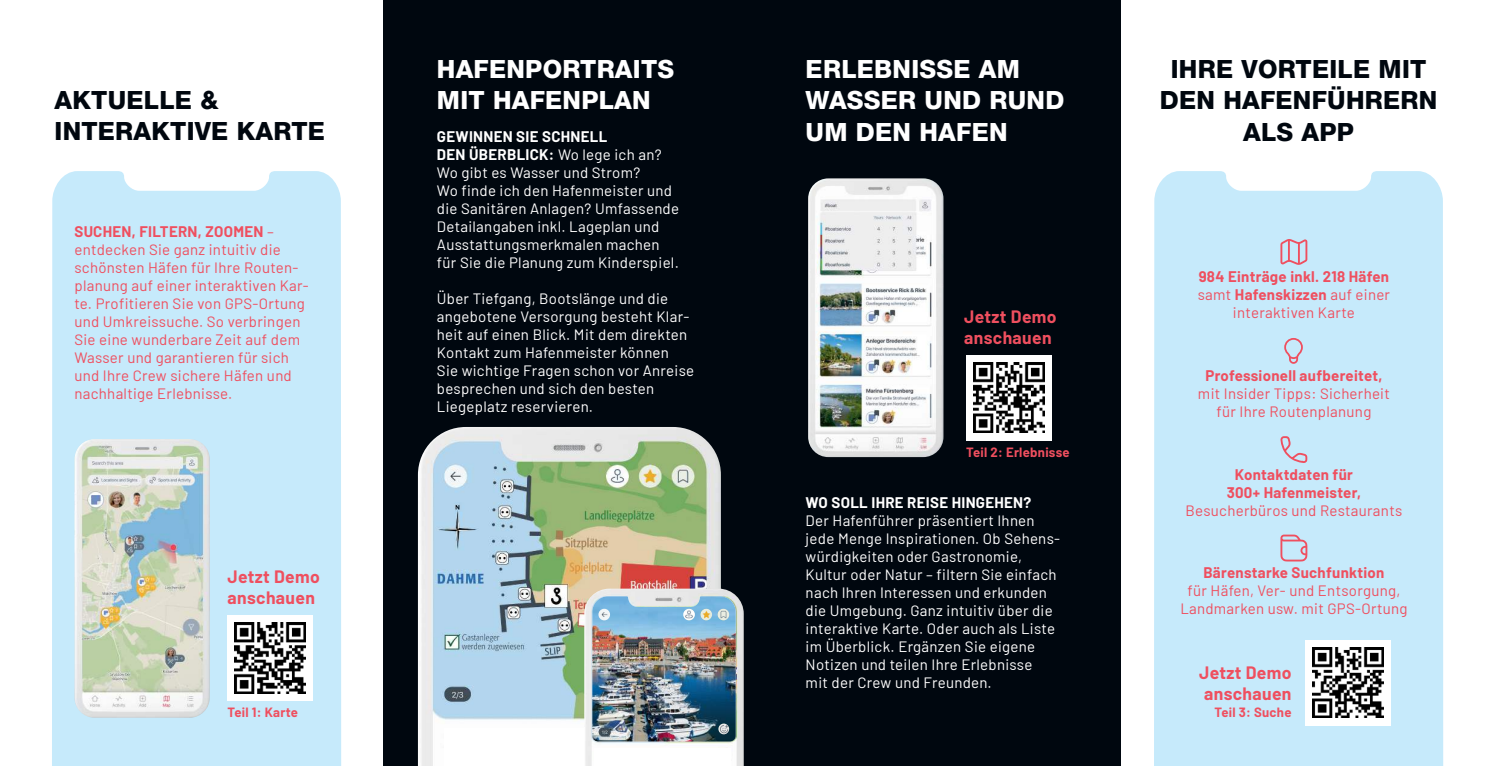
<style>
.page{position:relative;width:1489px;height:766px;background:#fff}
.page>*{position:absolute;margin:0;border:0;box-sizing:border-box;transform-origin:0 0}
.t1{font:800 25px/31.2px "Helvetica Neue LT Com";letter-spacing:.01em;color:#00070f}
.t2{font:800 25px/31.2px "Helvetica Neue LT Com";letter-spacing:.01em;color:#fff}
.t3{font:700 17.5px/21px "Barlow";letter-spacing:.02em;color:#ef4f5f}
.t4{font:15px/18px "Barlow";letter-spacing:.02em;color:#fff}
.t5{font:15px/18px "Barlow";letter-spacing:.02em;color:#ef4f5f;text-align:center}
.t6{font:700 15px/18px "Barlow";letter-spacing:.02em;color:#ef4f5f;text-align:center}
.t7{font:700 15px "Barlow";letter-spacing:.02em;color:#fff}
.t8{font:700 13.12px "Barlow";letter-spacing:.02em;color:#ef4f5f}
.s1{font-weight:700}
.s2{font-weight:400}
</style>
<div class="page">
<div style="left:383px;top:0;width:737px;height:765px;background:#00070f"></div>
<div style="left:52px;top:171px;width:289px;height:594px;background:#c6eafb"></div>
<div style="left:1154px;top:171px;width:288px;height:594px;background:#c6eafb"></div>
<svg style="left:1280px;top:239px;width:27px;height:26px"></svg>
<svg style="left:1284px;top:338px;width:18px;height:26px"></svg>
<svg style="left:1280px;top:534px;width:27px;height:27px"></svg>
<div style="left:228px;top:615px;width:85px;height:85px;background:#fff"></div>
<img style="left:235px;top:622px;width:70px;height:71px">
<div style="left:966px;top:355px;width:85px;height:85px;background:#fff"></div>
<img style="left:973px;top:362px;width:71px;height:71px">
<img style="left:74px;top:439px;width:136px;height:278px">
<img style="left:808px;top:178px;width:135px;height:279px">
<svg style="left:1280px;top:436px;width:27px;height:27px"></svg>
<div style="left:1305px;top:639px;width:85px;height:85px;background:#fff"></div>
<img style="left:1312px;top:647px;width:71px;height:70px">
<img style="left:418px;top:427px;width:303px;height:338px">
<div style="left:444px;top:728px;width:253px;height:37px;background:#fff"></div>
<img style="left:584px;top:588px;width:159px;height:177px">
<img style="left:592px;top:596px;width:143px;height:145px">
<div style="left:594px;top:748px;width:136px;height:17px;background:#fff"></div>
<h1 class="t1" style="left:55px;top:85px;width:272px">AKTUELLE &amp;<br>INTERAKTIVE KARTE</h1>
<p class="t5" style="left:74px;top:224px;width:236px;text-align:left"><span class="s1">SUCHEN, FILTERN, ZOOMEN</span> – entdecken Sie ganz intuitiv die schönsten Häfen für Ihre Routen&shy;planung auf einer interaktiven Kar&shy;te. Profitieren Sie von GPS-Ortung und Umkreissuche. So verbringen<br>Sie eine wunderbare Zeit auf dem<br>Wasser und garantieren für sich und Ihre Crew sichere Häfen und nachhaltige Erlebnisse.</p>
<p class="t3" style="left:228px;top:568px;width:94px">Jetzt Demo anschauen</p>
<p class="t8" style="left:228px;top:707px;width:72px">Teil 1: Karte</p>
<h1 class="t2" style="left:437px;top:54px;width:239px">HAFENPORTRAITS<br>MIT HAFENPLAN</h1>
<p class="t4" style="left:437px;top:129px;width:244px"><span class="s1">GEWINNEN SIE SCHNELL<br>DEN ÜBERBLICK:</span> Wo lege ich an?<br>Wo gibt es Wasser und Strom?<br>Wo finde ich den Hafenmeister und die Sanitären Anlagen? Umfassende<br>Detailangaben inkl. Lageplan und<br>Ausstattungsmerkmalen machen für Sie die Planung zum Kinderspiel.</p>
<p class="t4" style="left:437px;top:291px;width:259px">Über Tiefgang, Bootslänge und die angebotene Versorgung besteht Klar&shy;heit auf einen Blick. Mit dem direkten Kontakt zum Hafenmeister können<br>Sie wichtige Fragen schon vor Anreise besprechen und sich den besten Liegeplatz reservieren.</p>
<h1 class="t2" style="left:805px;top:54px;width:260px">ERLEBNISSE AM<br>WASSER UND RUND<br>UM DEN HAFEN</h1>
<p class="t3" style="left:964px;top:307px;width:94px">Jetzt Demo anschauen</p>
<p class="t8" style="left:966px;top:447px;width:105px">Teil 2: Erlebnisse</p>
<p class="t7" style="left:805px;top:497px;width:227px">WO SOLL IHRE REISE HINGEHEN?</p>
<p class="t4" style="left:805px;top:513px;width:256px">Der Hafenführer präsentiert Ihnen jede Menge Inspirationen. Ob Sehens&shy;würdigkeiten oder Gastronomie, Kultur oder Natur – filtern Sie einfach nach Ihren Interessen und erkunden die Umgebung. Ganz intuitiv über die interaktive Karte. Oder auch als Liste im Überblick. Ergänzen Sie eigene Notizen und teilen Ihre Erlebnisse<br>mit der Crew und Freunden.</p>
<h1 class="t1" style="left:1159px;top:54px;width:279px;text-align:center">IHRE VORTEILE MIT<br>DEN HAFENFÜHRERN<br>ALS APP</h1>
<p class="t6" style="left:1197px;top:269px;width:194px">984 Einträge inkl. 218 Häfen <span class="s2">samt</span> Hafenskizzen <span class="s2">auf einer interaktiven Karte</span></p>
<p class="t6" style="left:1205px;top:367px;width:178px">Professionell aufbereitet,</p>
<p class="t5" style="left:1197px;top:386px;width:193px">mit Insider Tipps: Sicherheit für Ihre Routenplanung</p>
<p class="t6" style="left:1226px;top:466px;width:136px">Kontaktdaten für<br>300+ Hafenmeister,</p>
<p class="t5" style="left:1185px;top:502px;width:218px">Besucherbüros und Restaurants</p>
<p class="t6" style="left:1203px;top:565px;width:183px">Bärenstarke Suchfunktion</p>
<p class="t5" style="left:1180px;top:583px;width:229px">für Häfen, Ver- und Entsorgung,<br>Landmarken usw. mit GPS-Ortung</p>
<p class="t3" style="left:1199px;top:663px;width:94px">Jetzt Demo anschauen</p>
<p class="t8" style="left:1214px;top:707px;width:78px">Teil 3: Suche</p>
</div>
